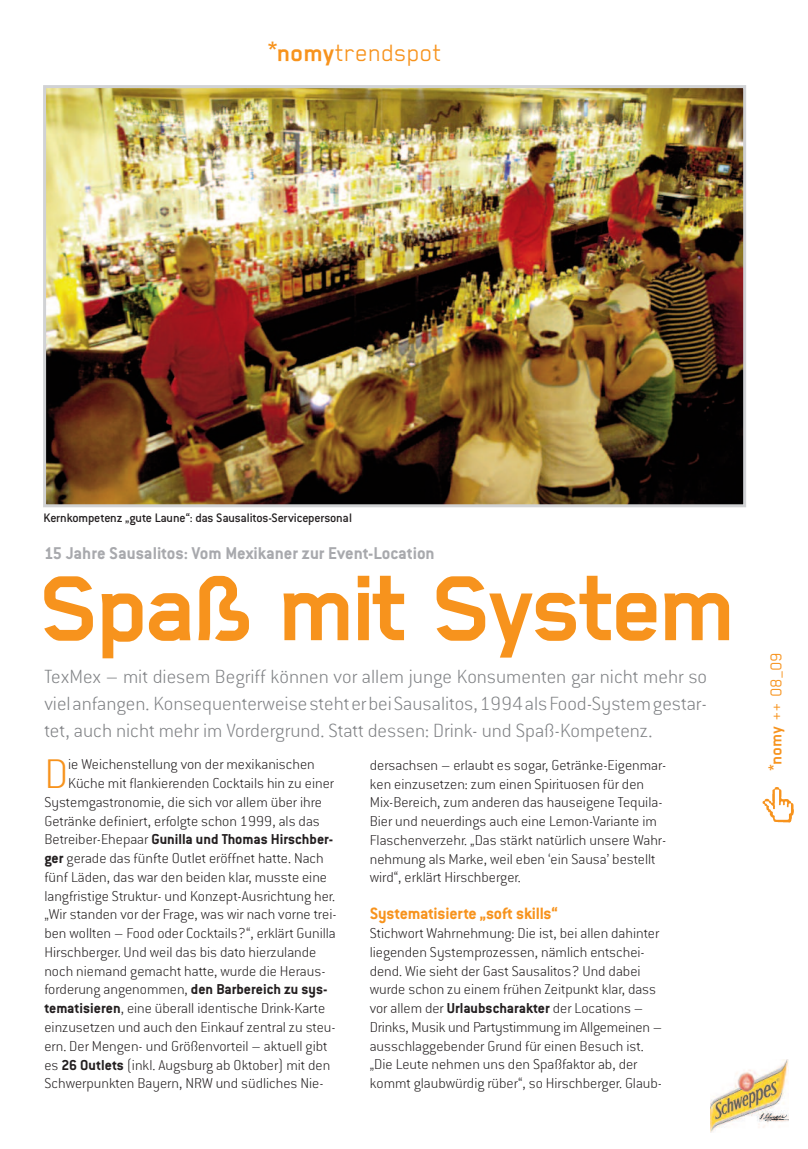
<style>
.page{position:relative;width:808px;height:1149px;background:#fff}
.page>*{position:absolute;margin:0;border:0;box-sizing:border-box;transform-origin:0 0}
.t1{font:700 108px "Blender 04";letter-spacing:-.04em;color:#f7931d}
.t2{font:200 45.6px "Conduit ITC Std";color:#f7931d}
.t3{font:27px "Blender 02";color:#f7931d}
.t4{font:200 21px/27px "Conduit ITC Std";color:#808285;text-align:justify}
.t5{font:700 18.75px "Conduit ITC Std";color:#a8a9ad}
.t6{font:700 18px "Conduit ITC Std";letter-spacing:-.01em;color:#f7931d}
.t7{font:18px "Blender 02";color:#f7931d}
.t8{font:200 15.75px/18.8px "Conduit ITC Std";color:#231f20}
.t9{font:700 15.75px "Conduit ITC Std";color:#231f20}
.t10{font:500 13.5px "Conduit ITC Std";letter-spacing:-.015em;color:#231f20}
.s1{font-family:"Arial"}
.s2{font-family:"Blender 04";font-weight:700}
.s3{font-weight:700}
.s4{font-weight:200}
</style>
<div class="page">
<img style="left:762px;top:787px;width:32px;height:36px">
<img style="left:710px;top:1060px;width:78px;height:72px">
<img style="left:47px;top:89px;width:695px;height:414px">
<div style="left:43px;top:85px;width:703px;height:422px;border:3px solid #d1d2d4"></div>
<h3 class="t3" style="left:268px;top:36px;width:177px"><span class="s1">*</span><span class="s2">nomy</span>trendspot</h3>
<p class="t10" style="left:44px;top:513px;width:310px">Kernkompetenz „gute Laune“: das Sausalitos-Servicepersonal</p>
<p class="t5" style="left:44px;top:547px;width:392px">15 Jahre Sausalitos: Vom Mexikaner zur Event-Location</p>
<h1 class="t1" style="left:44px;top:539px;width:699px">Spaß mit System</h1>
<p class="t4" style="left:44px;top:665px;width:664px">TexMex – mit diesem Begriff können vor allem junge Konsumenten gar nicht mehr so vielanfangen. KonsequenterweisestehterbeiSausalitos,1994alsFood-Systemgestar&shy;tet, auch nicht mehr im Vordergrund. Statt dessen: Drink- und Spaß-Kompetenz.</p>
<h2 class="t2" style="left:44px;top:759px;width:25px">D</h2>
<p class="t8" style="left:68px;top:756px;width:248px">ie Weichenstellung von der mexikanischen</p>
<p class="t8" style="left:370px;top:757px;width:298px">dersachsen – erlaubt es sogar, Getränke-Eigenmar&shy;ken einzusetzen: zum einen Spirituosen für den Mix-Bereich, zum anderen das hauseigene Tequila-Bier und neuerdings auch eine Lemon-Variante im Flaschenverzehr. „Das stärkt natürlich unsere Wahr&shy;nehmung als Marke, weil eben ‘ein Sausa’ bestellt wird“, erklärt Hirschberger.</p>
<p class="t6" style="left:370px;top:907px;width:190px">Systematisierte „soft skills“</p>
<p class="t8" style="left:370px;top:925px;width:294px">Stichwort Wahrnehmung: Die ist, bei allen dahinter liegenden Systemprozessen, nämlich entschei&shy;dend. Wie sieht der Gast Sausalitos? Und dabei wurde schon zu einem frühen Zeitpunkt klar, dass vor allem der <span class="s3">Urlaubscharakter</span> der Locations – Drinks, Musik und Partystimmung im Allgemeinen – ausschlaggebender Grund für einen Besuch ist. „Die Leute nehmen uns den Spaßfaktor ab, der kommt glaubwürdig rüber“, so Hirschberger. Glaub-</p>
<p class="t8" style="left:68px;top:775px;width:267px">Küche mit flankierenden Cocktails hin zu einer</p>
<p class="t8" style="left:44px;top:794px;width:279px">Systemgastronomie, die sich vor allem über ihre</p>
<p class="t8" style="left:44px;top:812px;width:277px">Getränke definiert, erfolgte schon 1999, als das</p>
<p class="t9" style="left:44px;top:834px;width:290px"><span class="s4">Betreiber-Ehepaar</span> Gunilla und Thomas Hirschber-</p>
<p class="t8" style="left:44px;top:850px;width:281px"><span class="s3">ger</span> gerade das fünfte Outlet eröffnet hatte. Nach</p>
<p class="t8" style="left:44px;top:869px;width:284px">fünf Läden, das war den beiden klar, musste eine</p>
<p class="t8" style="left:44px;top:887px;width:292px">langfristige Struktur- und Konzept-Ausrichtung her.</p>
<p class="t8" style="left:44px;top:906px;width:294px">„Wir standen vor der Frage, was wir nach vorne trei-</p>
<p class="t8" style="left:44px;top:925px;width:293px">ben wollten – Food oder Cocktails?“, erklärt Gunilla</p>
<p class="t8" style="left:44px;top:944px;width:273px">Hirschberger. Und weil das bis dato hierzulande</p>
<p class="t8" style="left:44px;top:962px;width:283px">noch niemand gemacht hatte, wurde die Heraus-</p>
<p class="t8" style="left:44px;top:981px;width:285px">forderung angenommen, <span class="s3">den Barbereich zu sys-</span></p>
<p class="t8" style="left:44px;top:1000px;width:282px"><span class="s3">tematisieren</span>, eine überall identische Drink-Karte</p>
<p class="t8" style="left:44px;top:1019px;width:293px">einzusetzen und auch den Einkauf zentral zu steu-</p>
<p class="t8" style="left:44px;top:1037px;width:284px">ern. Der Mengen- und Größenvorteil – aktuell gibt</p>
<p class="t8" style="left:44px;top:1056px;width:287px">es <span class="s3">26 Outlets</span> (inkl. Augsburg ab Oktober) mit den</p>
<p class="t8" style="left:44px;top:1075px;width:281px">Schwerpunkten Bayern, NRW und südliches Nie-</p>
<p class="t7" style="left:765px;top:770px;width:121px;rotate:-90deg"><span class="s1">*</span><span class="s2">nomy</span> ++ 08_09</p>
</div>
